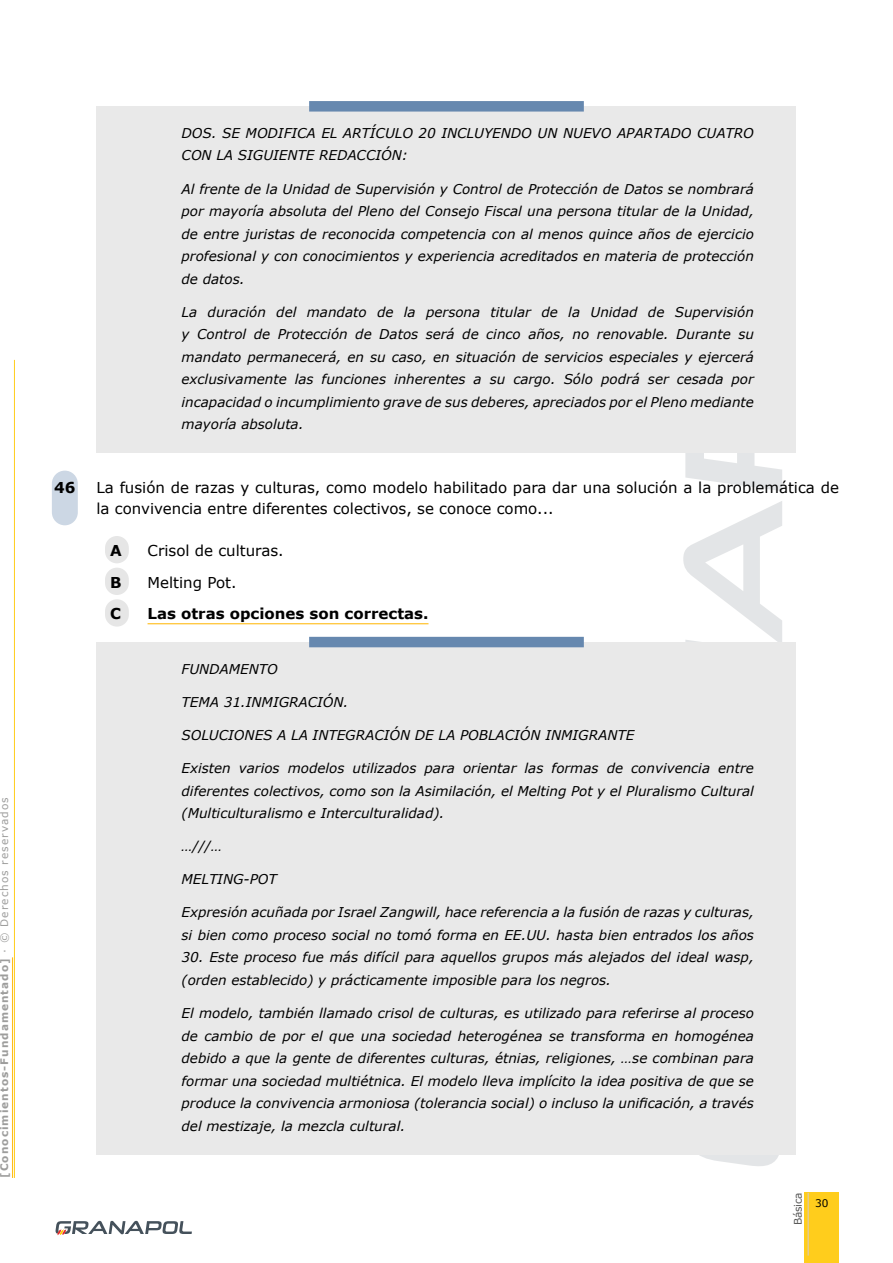
<style>
.page{position:relative;width:893px;height:1263px;background:#fff}
.page>*{position:absolute;margin:0;border:0;box-sizing:border-box;transform-origin:0 0}
.t1{font:15px/21px "Verdana";color:#000}
.t2{font:700 15px "Verdana";color:#000}
.t3{font:italic 13.5px/22.5px "Verdana";color:#000;text-align:justify}
.t4{font:700 10.5px "Verdana";letter-spacing:.1em;color:#9d9d9c}
.t5{font:10.5px "Verdana";letter-spacing:-.03em;color:#575756}
.t6{font:10.5px "Verdana";color:#000}
.s1{font-weight:400}
</style>
<div class="page">
<svg style="left:683px;top:501px;width:99px;height:141px"></svg>
<svg style="left:685px;top:453px;width:97px;height:38px"></svg>
<svg style="left:699px;top:1155px;width:80px;height:11px"></svg>
<svg style="left:56px;top:1221px;width:136px;height:14px"></svg>
<div style="left:805px;top:1193px;width:34px;height:70px;background:#ffcd1c"></div>
<hr style="left:14px;top:360px;width:1px;height:818px;background:#ffcd1c">
<hr style="left:12px;top:957px;width:1px;height:221px;background:#ffbd19">
<hr style="left:808px;top:1193px;width:1px;height:62px;background:#d4cac8">
<div style="left:97px;top:106px;width:699px;height:347px;background:#e9e9e9"></div>
<div style="left:309px;top:101px;width:275px;height:11px;background:#6688af"></div>
<div style="left:52px;top:471px;width:26px;height:54px;background:#ccd7e4;border-radius:13px"></div>
<div style="left:105px;top:536px;width:24px;height:27px;background:#e6e6e6;border-radius:12px"></div>
<div style="left:105px;top:568px;width:24px;height:27px;background:#e6e6e6;border-radius:12px"></div>
<div style="left:105px;top:599px;width:24px;height:28px;background:#e6e6e6;border-radius:12px"></div>
<div style="left:97px;top:642px;width:699px;height:513px;background:#e9e9e9"></div>
<div style="left:309px;top:637px;width:275px;height:10px;background:#6688af"></div>
<hr style="left:148px;top:623px;width:280px;height:1px;background:#ffbd19">
<p class="t4" style="left:-3px;top:1178px;width:382px;rotate:-90deg">[Conocimientos-Fundamentado] <span class="s1">· © Derechos reservados</span></p>
<p class="t3" style="left:182px;top:122px;width:574px">DOS. SE MODIFICA EL ARTÍCULO 20 INCLUYENDO UN NUEVO APARTADO CUATRO<br>CON LA SIGUIENTE REDACCIÓN:</p>
<p class="t3" style="left:182px;top:178px;width:574px">Al frente de la Unidad de Supervisión y Control de Protección de Datos se nombrará por mayoría absoluta del Pleno del Consejo Fiscal una persona titular de la Unidad, de entre juristas de reconocida competencia con al menos quince años de ejercicio profesional y con conocimientos y experiencia acreditados en materia de protección de datos.</p>
<p class="t3" style="left:182px;top:301px;width:574px">La duración del mandato de la persona titular de la Unidad de Supervisión y Control de Protección de Datos será de cinco años, no renovable. Durante su mandato permanecerá, en su caso, en situación de servicios especiales y ejercerá exclusivamente las funciones inherentes a su cargo. Sólo podrá ser cesada por incapacidad o incumplimiento grave de sus deberes, apreciados por el Pleno mediante mayoría absoluta.</p>
<p class="t2" style="left:54px;top:477px;width:23px">46</p>
<p class="t1" style="left:97px;top:477px;width:744px">La fusión de razas y culturas, como modelo habilitado para dar una solución a la problemática de la convivencia entre diferentes colectivos, se conoce como...</p>
<p class="t2" style="left:110px;top:541px;width:13px">A</p>
<p class="t1" style="left:148px;top:540px;width:138px">Crisol de culturas.</p>
<p class="t2" style="left:110px;top:572px;width:13px">B</p>
<p class="t1" style="left:148px;top:572px;width:90px">Melting Pot.</p>
<p class="t2" style="left:110px;top:604px;width:12px">C</p>
<p class="t2" style="left:148px;top:604px;width:282px">Las otras opciones son correctas.</p>
<p class="t3" style="left:182px;top:658px;width:98px">FUNDAMENTO</p>
<p class="t3" style="left:182px;top:691px;width:168px">TEMA 31.INMIGRACIÓN.</p>
<p class="t3" style="left:182px;top:724px;width:454px">SOLUCIONES A LA INTEGRACIÓN DE LA POBLACIÓN INMIGRANTE</p>
<p class="t3" style="left:182px;top:757px;width:574px">Existen varios modelos utilizados para orientar las formas de convivencia entre diferentes colectivos, como son la Asimilación, el Melting Pot y el Pluralismo Cultural (Multiculturalismo e Interculturalidad).</p>
<p class="t3" style="left:182px;top:835px;width:42px">…///…</p>
<p class="t3" style="left:182px;top:868px;width:97px">MELTING-POT</p>
<p class="t3" style="left:182px;top:901px;width:574px">Expresión acuñada por Israel Zangwill, hace referencia a la fusión de razas y culturas, si bien como proceso social no tomó forma en EE.UU. hasta bien entrados los años</p>
<p class="t3" style="left:182px;top:946px;width:574px">30. Este proceso fue más difícil para aquellos grupos más alejados del ideal wasp, (orden establecido) y prácticamente imposible para los negros.</p>
<p class="t3" style="left:182px;top:1002px;width:574px">El modelo, también llamado crisol de culturas, es utilizado para referirse al proceso de cambio de por el que una sociedad heterogénea se transforma en homogénea debido a que la gente de diferentes culturas, étnias, religiones, …se combinan para formar una sociedad multiétnica. El modelo lleva implícito la idea positiva de que se produce la convivencia armoniosa (tolerancia social) o incluso la unificación, a través del mestizaje, la mezcla cultural.</p>
<p class="t5" style="left:791px;top:1225px;width:34px;rotate:-90deg">Básica</p>
<p class="t6" style="left:815px;top:1197px;width:15px">30</p>
</div>
